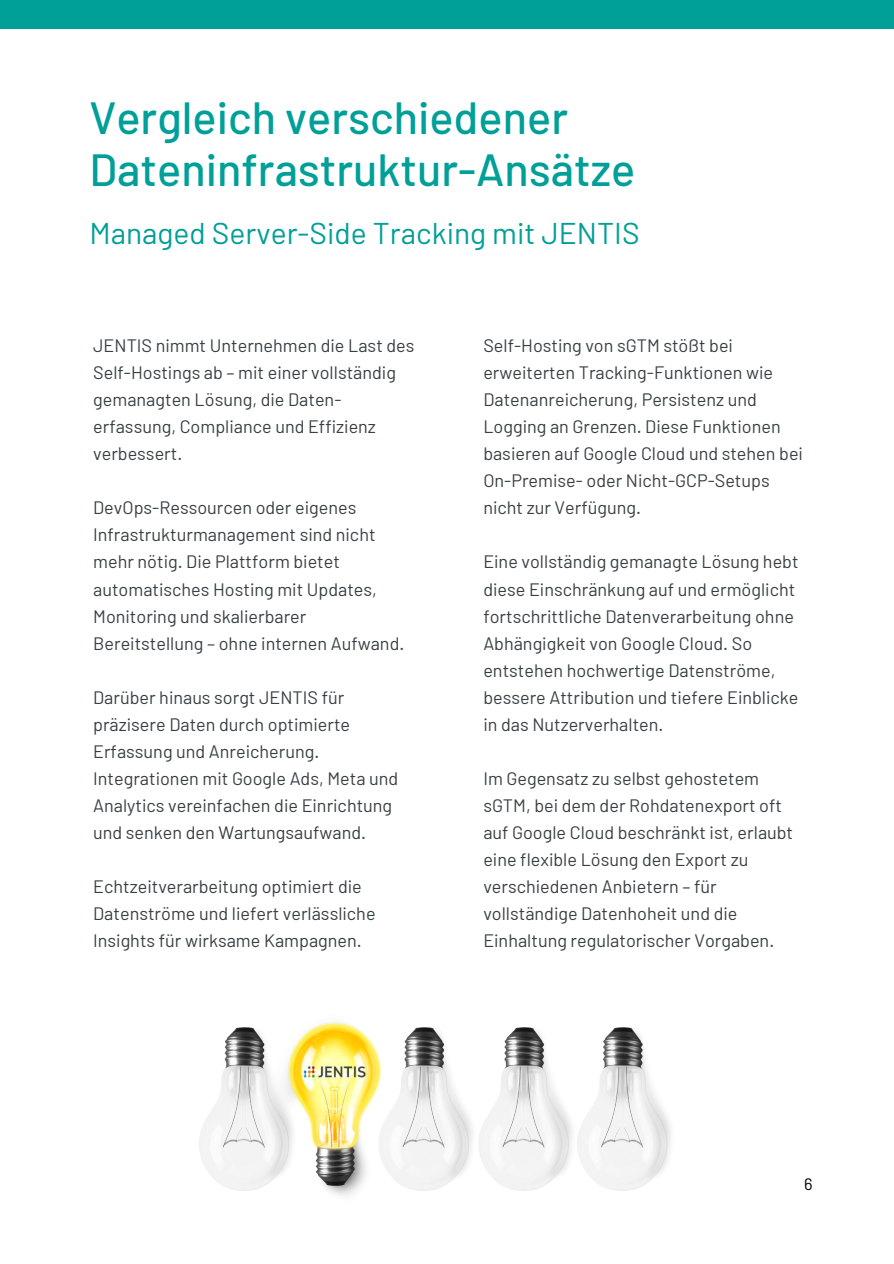
<style>
.page{position:relative;width:894px;height:1264px;background:#fff}
.page>*{position:absolute;margin:0;border:0;box-sizing:border-box;transform-origin:0 0}
.t1{font:500 45px/51.8px "Barlow";color:#009f98}
.t2{font:30px "Barlow";color:#009f98}
.t3{font:18px/27px "Barlow";color:#384044}
.t4{font:16.5px "Barlow";color:#000}
</style>
<div class="page">
<div style="left:0;top:0;width:893px;height:29px;background:#009f98"></div>
<img style="left:199px;top:1022px;width:472px;height:174px">
<img style="left:300px;top:1062px;width:67px;height:18px">
<h1 class="t1" style="left:89px;top:90px;width:547px">Vergleich verschiedener<br>Dateninfrastruktur-Ansätze</h1>
<h2 class="t2" style="left:89px;top:213px;width:551px">Managed Server-Side Tracking mit JENTIS</h2>
<p class="t3" style="left:93px;top:332px;width:323px">JENTIS nimmt Unternehmen die Last des<br>Self-Hostings ab – mit einer vollständig gemanagten Lösung, die Daten&shy;erfassung, Compliance und Effizienz verbessert.</p>
<p class="t3" style="left:93px;top:494px;width:312px">DevOps-Ressourcen oder eigenes Infrastrukturmanagement sind nicht mehr nötig. Die Plattform bietet automatisches Hosting mit Updates, Monitoring und skalierbarer Bereitstellung – ohne internen Aufwand.</p>
<p class="t3" style="left:93px;top:683px;width:306px">Darüber hinaus sorgt JENTIS für präzisere Daten durch optimierte Erfassung und Anreicherung.<br>Integrationen mit Google Ads, Meta und Analytics vereinfachen die Einrichtung und senken den Wartungsaufwand.</p>
<p class="t3" style="left:93px;top:872px;width:284px">Echtzeitverarbeitung optimiert die<br>Datenströme und liefert verlässliche<br>Insights für wirksame Kampagnen.</p>
<p class="t3" style="left:483px;top:332px;width:321px">Self-Hosting von sGTM stößt bei erweiterten Tracking-Funktionen wie Datenanreicherung, Persistenz und Logging an Grenzen. Diese Funktionen basieren auf Google Cloud und stehen bei On-Premise- oder Nicht-GCP-Setups nicht zur Verfügung.</p>
<p class="t3" style="left:483px;top:548px;width:317px">Eine vollständig gemanagte Lösung hebt diese Einschränkung auf und ermöglicht fortschrittliche Datenverarbeitung ohne Abhängigkeit von Google Cloud. So entstehen hochwertige Datenströme, bessere Attribution und tiefere Einblicke in das Nutzerverhalten.</p>
<p class="t3" style="left:483px;top:764px;width:311px">Im Gegensatz zu selbst gehostetem sGTM, bei dem der Rohdatenexport oft auf Google Cloud beschränkt ist, erlaubt eine flexible Lösung den Export zu verschiedenen Anbietern – für vollständige Datenhoheit und die Einhaltung regulatorischer Vorgaben.</p>
<p class="t4" style="left:804px;top:1173px;width:10px">6</p>
</div>
